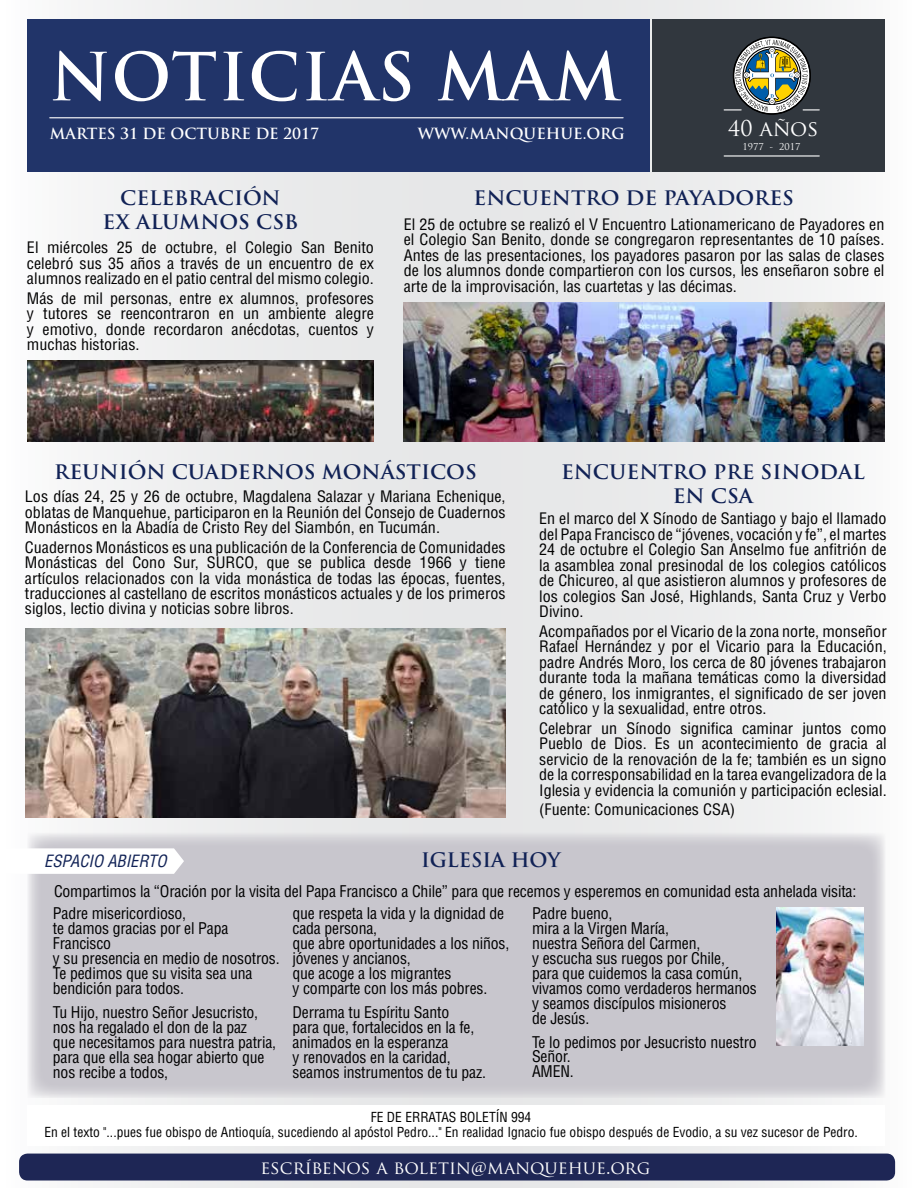
<style>
.page{position:relative;width:918px;height:1188px;background:#fff}
.page>*{position:absolute;margin:0;border:0;box-sizing:border-box;transform-origin:0 0}
.t1{font:700 64.5px "Trajan Pro";letter-spacing:.02em;color:#fff}
.t2{font:21.3px "Trajan Pro";color:#fff}
.t3{font:700 19.5px/24px "Trajan Pro";color:#112256;text-align:center;scale:1.04 1}
.t4{font:700 19.5px "Trajan Pro";color:#112256}
.t5{font:18px "Trajan Pro";color:#fff}
.t6{font:italic condensed 16.5px "Helvetica LT Std";color:#112256}
.t7{font:condensed 15.75px/15px "Helvetica LT Std";letter-spacing:-.01em;color:#000}
.t8{font:condensed 15.45px/15.5px "Helvetica LT Std";color:#000;text-align:justify;scale:1.04 1}
.t9{font:700 15px "Trajan Pro";color:#fff}
.t10{font:condensed 13.5px/15px "Helvetica LT Std";color:#000;text-align:center}
.t11{font:9.3px "Trajan Pro";color:#fff}
</style>
<div class="page">
<div style="left:455px;top:0;width:462px;height:1188px;background:linear-gradient(to right,#e1e2e3,#f9f9f9)"></div>
<div style="left:0;top:0;width:461px;height:1188px;background:linear-gradient(to right,#f8f8f9,#e2e3e4)"></div>
<div style="left:19px;top:1154px;width:876px;height:27px;background:#1e2655;border-radius:9px"></div>
<div style="left:652px;top:19px;width:232px;height:153px;background:#31373e"></div>
<div style="left:27px;top:19px;width:622px;height:153px;background:#213469"></div>
<hr style="left:50px;top:117px;width:573px;height:1px;background:#fff">
<hr style="left:724px;top:155px;width:95px;height:2px;background:#fff">
<svg style="left:724px;top:37px;width:95px;height:78px"></svg>
<img style="left:404px;top:302px;width:480px;height:140px">
<img style="left:25px;top:628px;width:480px;height:189px">
<div style="left:27px;top:1106px;width:858px;height:40px;background:#fff"></div>
<img style="left:28px;top:361px;width:346px;height:81px">
<div style="left:27px;top:833px;width:858px;height:265px;background:#c8c6cd"></div>
<div style="left:0;top:848px;width:184px;height:26px;background:#fff"></div>
<img style="left:776px;top:908px;width:88px;height:138px">
<h1 class="t1" style="left:50px;top:37px;width:573px">NOTICIAS MAM</h1>
<p class="t9" style="left:50px;top:124px;width:271px">MARTES 31 DE OCTUBRE DE 2017</p>
<h2 class="t2" style="left:728px;top:115px;width:92px">40 AÑOS</h2>
<p class="t11" style="left:743px;top:140px;width:59px">1977 - 2017</p>
<p class="t9" style="left:418px;top:124px;width:208px">WWW.MANQUEHUE.ORG</p>
<p class="t3" style="left:102px;top:187px;width:190px">CELEBRACIÓN<br>EX ALUMNOS CSB</p>
<p class="t3" style="left:474px;top:187px;width:310px">ENCUENTRO DE PAYADORES</p>
<p class="t8" style="left:404px;top:216px;width:464px">El 25 de octubre se realizó el V Encuentro Lationamericano de Payadores en el Colegio San Benito, donde se congregaron representantes de 10 países.<br>Antes de las presentaciones, los payadores pasaron por las salas de clases de los alumnos donde compartieron con los cursos, les enseñaron sobre el arte de la improvisación, las cuartetas y las décimas.</p>
<p class="t8" style="left:27px;top:240px;width:335px">El miércoles 25 de octubre, el Colegio San Benito celebró sus 35 años a través de un encuentro de ex alumnos realizado en el patio central del mismo colegio.</p>
<p class="t8" style="left:27px;top:290px;width:335px">Más de mil personas, entre ex alumnos, profesores y tutores se reencontraron en un ambiente alegre y emotivo, donde recordaron anécdotas, cuentos y muchas historias.</p>
<p class="t3" style="left:54px;top:460px;width:408px">REUNIÓN CUADERNOS MONÁSTICOS</p>
<p class="t3" style="left:561px;top:460px;width:293px">ENCUENTRO PRE SINODAL</p>
<p class="t8" style="left:25px;top:489px;width:464px">Los días 24, 25 y 26 de octubre, Magdalena Salazar y Mariana Echenique,</p>
<p class="t3" style="left:673px;top:484px;width:79px">EN CSA</p>
<p class="t8" style="left:25px;top:504px;width:464px">oblatas de Manquehue, participaron en la Reunión del Consejo de Cuadernos<br>Monásticos en la Abadía de Cristo Rey del Siambón, en Tucumán.</p>
<p class="t8" style="left:25px;top:539px;width:464px">Cuadernos Monásticos es una publicación de la Conferencia de Comunidades Monásticas del Cono Sur, SURCO, que se publica desde 1966 y tiene artículos relacionados con la vida monástica de todas las épocas, fuentes, traducciones al castellano de escritos monásticos actuales y de los primeros siglos, lectio divina y noticias sobre libros.</p>
<p class="t8" style="left:539px;top:511px;width:336px">En el marco del X Sínodo de Santiago y bajo el llamado del Papa Francisco de “jóvenes, vocación y fe”, el martes 24 de octubre el Colegio San Anselmo fue anfitrión de la asamblea zonal presinodal de los colegios católicos de Chicureo, al que asistieron alumnos y profesores de los colegios San José, Highlands, Santa Cruz y Verbo Divino.</p>
<p class="t8" style="left:539px;top:623px;width:336px">Acompañados por el Vicario de la zona norte, monseñor Rafael Hernández y por el Vicario para la Educación, padre Andrés Moro, los cerca de 80 jóvenes trabajaron durante toda la mañana temáticas como la diversidad de género, los inmigrantes, el significado de ser joven católico y la sexualidad, entre otros.</p>
<p class="t8" style="left:539px;top:720px;width:336px">Celebrar un Sínodo significa caminar juntos como Pueblo de Dios. Es un acontecimiento de gracia al servicio de la renovación de la fe; también es un signo de la corresponsabilidad en la tarea evangelizadora de la Iglesia y evidencia la comunión y participación eclesial.</p>
<p class="t8" style="left:539px;top:802px;width:190px">(Fuente: Comunicaciones CSA)</p>
<p class="t6" style="left:44px;top:850px;width:124px">ESPACIO ABIERTO</p>
<p class="t4" style="left:421px;top:848px;width:141px">IGLESIA HOY</p>
<p class="t7" style="left:53px;top:880px;width:805px;line-height:22.5px">Compartimos la “Oración por la visita del Papa Francisco a Chile” para que recemos y esperemos en comunidad esta anhelada visita:<br>Padre misericordioso,</p>
<p class="t7" style="left:53px;top:921px;width:228px">te damos gracias por el Papa<br>Francisco<br>y su presencia en medio de nosotros.<br>Te pedimos que su visita sea una bendición para todos.</p>
<p class="t7" style="left:53px;top:1004px;width:225px">Tu Hijo, nuestro Señor Jesucristo, nos ha regalado el don de la paz<br>que necesitamos para nuestra patria, para que ella sea hogar abierto que nos recibe a todos,</p>
<p class="t7" style="left:532px;top:906px;width:226px">Padre bueno,<br>mira a la Virgen María,<br>nuestra Señora del Carmen,<br>y escucha sus ruegos por Chile,<br>para que cuidemos la casa común, vivamos como verdaderos hermanos y seamos discípulos misioneros<br>de Jesús.</p>
<p class="t7" style="left:532px;top:1034px;width:226px">Te lo pedimos por Jesucristo nuestro<br>Señor.<br>AMEN.</p>
<p class="t7" style="left:293px;top:906px;width:218px">que respeta la vida y la dignidad de cada persona,<br>que abre oportunidades a los niños, jóvenes y ancianos,<br>que acoge a los migrantes<br>y comparte con los más pobres.</p>
<p class="t7" style="left:293px;top:1004px;width:195px">Derrama tu Espíritu Santo<br>para que, fortalecidos en la fe, animados en la esperanza<br>y renovados en la caridad, seamos instrumentos de tu paz.</p>
<p class="t10" style="left:44px;top:1110px;width:815px">FE DE ERRATAS BOLETÍN 994<br>En el texto "...pues fue obispo de Antioquía, sucediendo al apóstol Pedro..." En realidad Ignacio fue obispo después de Evodio, a su vez sucesor de Pedro.</p>
<p class="t5" style="left:261px;top:1156px;width:392px">ESCRÍBENOS A BOLETIN@MANQUEHUE.ORG</p>
</div>
